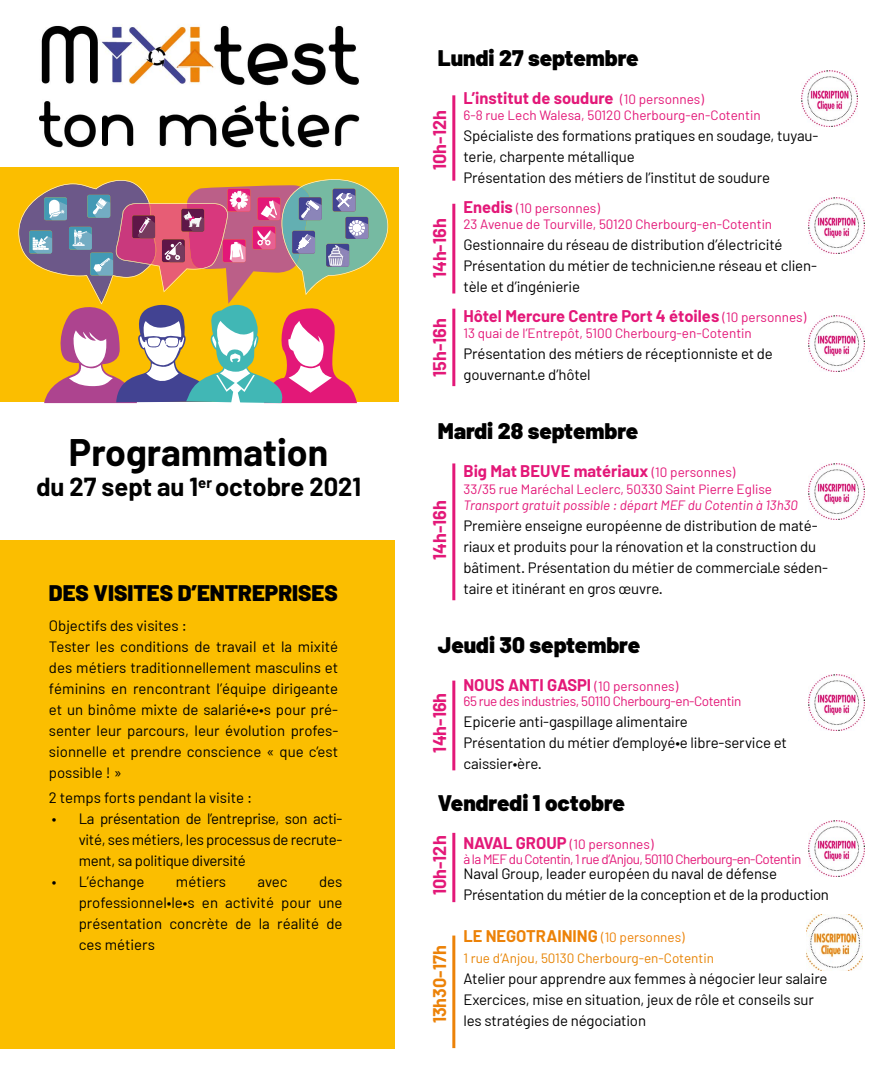
<style>
.page{position:relative;width:889px;height:1080px;background:#fff}
.page>*{position:absolute;margin:0;border:0;box-sizing:border-box;transform-origin:0 0}
.t1{font:700 37.5px "Barlow";color:#000}
.t2{font:700 25.5px "Barlow";color:#000}
.t3{font:900 22.5px "Barlow";color:#000}
.t4{font:700 18px "Barlow";color:#e31878}
.t5{font:700 18px "Barlow";color:#ec8208}
.t6{font:700 16.5px "Barlow";color:#e31878}
.t7{font:700 16.5px "Barlow";color:#ec8208}
.t8{font:15px/21px "Barlow";letter-spacing:-.01em;color:#000}
.t9{font:13.5px/16.5px "Barlow";color:#e31878}
.t10{font:13.5px/15px "Barlow";letter-spacing:-.04em;color:#e31878}
.t11{font:italic 13.5px "Barlow";color:#e31878}
.t12{font:13.5px "Barlow";letter-spacing:-.03em;color:#e31878}
.t13{font:13.5px "Barlow";color:#e78405}
.t14{font:900 7.65px "Arial";color:#fff;scale:.85 1}
.s1{font-weight:400;font-size:13.5px}
.s2{font-weight:700;font-size:16.5px}
</style>
<div class="page">
<div style="left:1px;top:540px;width:394px;height:508px;background:#fbbe00"></div>
<div style="left:0;top:168px;width:398px;height:234px;background:#fbbe00"></div>
<svg style="left:18px;top:179px;width:370px;height:225px"></svg>
<img style="left:326px;top:244px;width:23px;height:22px">
<img style="left:39px;top:25px;width:321px;height:123px">
<img style="left:801px;top:71px;width:56px;height:56px">
<img style="left:808px;top:197px;width:56px;height:56px">
<img style="left:808px;top:316px;width:56px;height:56px">
<img style="left:808px;top:463px;width:56px;height:56px">
<img style="left:808px;top:674px;width:56px;height:56px">
<img style="left:808px;top:820px;width:56px;height:56px">
<img style="left:807px;top:915px;width:56px;height:56px">
<hr style="left:452px;top:95px;width:3px;height:86px;background:#e31878">
<hr style="left:452px;top:463px;width:3px;height:137px;background:#e31878">
<hr style="left:452px;top:936px;width:3px;height:112px;background:#ec8208">
<hr style="left:452px;top:681px;width:3px;height:89px;background:#e31878">
<hr style="left:452px;top:833px;width:3px;height:69px;background:#e31878">
<hr style="left:452px;top:204px;width:3px;height:90px;background:#e31878">
<hr style="left:452px;top:309px;width:3px;height:77px;background:#e31878">
<p class="t14" style="left:166px;top:337px;width:5px">f</p>
<h1 class="t1" style="left:69px;top:429px;width:261px">Programmation</h1>
<h2 class="t2" style="left:36px;top:471px;width:326px">du 27 sept au 1<sup>er</sup> octobre 2021</h2>
<h3 class="t3" style="left:49px;top:579px;width:290px">DES VISITES D’ENTREPRISES</h3>
<p class="t8" style="left:49px;top:615px;width:291px">Objectifs des visites :<br>Tester les conditions de travail et la mixité des métiers traditionnellement masculins et féminins en rencontrant l’équipe dirigeante et un binôme mixte de salarié•e•s pour pré&shy;senter leur parcours, leur évolution profes&shy;sionnelle et prendre conscience « que c’est possible ! »</p>
<p class="t8" style="left:49px;top:787px;width:205px">2 temps forts pendant la visite :</p>
<p class="t8" style="left:79px;top:808px;width:265px;text-align:justify;text-indent:-27px">• La présentation de l’entreprise, son acti&shy;vité, ses métiers, les processus de recrute&shy;ment, sa politique diversité</p>
<p class="t8" style="left:52px;top:871px;width:94px">• L’échange</p>
<p class="t8" style="left:176px;top:871px;width:52px">métiers</p>
<p class="t8" style="left:257px;top:871px;width:32px">avec</p>
<p class="t8" style="left:79px;top:871px;width:265px;text-align:justify;text-indent:240px">des professionnel•le•s en activité pour une présentation concrète de la réalité de ces métiers</p>
<h3 class="t3" style="left:438px;top:44px;width:202px">Lundi 27 septembre</h3>
<p class="t6" style="left:463px;top:87px;width:242px">L’institut de soudure <span class="s1">(10 personnes)</span></p>
<p class="t9" style="left:463px;top:107px;width:299px">6-8 rue Lech Walesa, 50120 Cherbourg-en-Cotentin</p>
<p class="t8" style="left:463px;top:125px;width:356px">Spécialiste des formations pratiques en soudage, tuyau&shy;terie, charpente métallique<br>Présentation des métiers de l’institut de soudure</p>
<p class="t9" style="left:463px;top:199px;width:310px"><span class="s2">Enedis</span> (10 personnes)<br>23 Avenue de Tourville, 50120 Cherbourg-en-Cotentin</p>
<p class="t8" style="left:463px;top:234px;width:355px">Gestionnaire du réseau de distribution d’électricité<br>Présentation du métier de technicien·ne réseau et clien&shy;tèle et d’ingénierie</p>
<p class="t6" style="left:463px;top:306px;width:344px">Hôtel Mercure Centre Port 4 étoiles <span class="s1">(10 personnes)</span></p>
<p class="t9" style="left:463px;top:325px;width:290px">13 quai de l’Entrepôt, 5100 Cherbourg-en-Cotentin</p>
<p class="t8" style="left:463px;top:343px;width:311px">Présentation des métiers de réceptionniste et de gouvernant·e d’hôtel</p>
<h3 class="t3" style="left:438px;top:417px;width:202px">Mardi 28 septembre</h3>
<p class="t6" style="left:463px;top:461px;width:273px">Big Mat BEUVE matériaux <span class="s1">(10 personnes)</span></p>
<p class="t9" style="left:463px;top:480px;width:310px">33/35 rue Maréchal Leclerc, 50330 Saint Pierre Eglise</p>
<p class="t11" style="left:463px;top:497px;width:336px">Transport gratuit possible : départ MEF du Cotentin à 13h30</p>
<p class="t8" style="left:463px;top:515px;width:366px">Première enseigne européenne de distribution de maté&shy;riaux et produits pour la rénovation et la construction du bâtiment. Présentation du métier de commercial·e séden&shy;taire et itinérant en gros œuvre.</p>
<h3 class="t3" style="left:438px;top:631px;width:204px">Jeudi 30 septembre</h3>
<p class="t6" style="left:463px;top:675px;width:216px">NOUS ANTI GASPI <span class="s1">(10 personnes)</span></p>
<p class="t12" style="left:463px;top:693px;width:279px">65 rue des industries, 50110 Cherbourg-en-Cotentin</p>
<p class="t8" style="left:463px;top:711px;width:325px">Epicerie anti-gaspillage alimentaire<br>Présentation du métier d’employé•e libre-service et caissier•ère.</p>
<h3 class="t3" style="left:438px;top:789px;width:189px">Vendredi 1 octobre</h3>
<p class="t10" style="left:463px;top:837px;width:339px"><span class="s2">NAVAL GROUP</span> (10 personnes)<br>à la MEF du Cotentin, 1 rue d’Anjou, 50110 Cherbourg-en-Cotentin</p>
<p class="t8" style="left:463px;top:863px;width:367px">Naval Group, leader européen du naval de défense<br>Présentation du métier de la conception et de la production</p>
<p class="t7" style="left:463px;top:926px;width:223px">LE NEGOTRAINING <span class="s1">(10 personnes)</span></p>
<p class="t13" style="left:463px;top:950px;width:252px">1 rue d’Anjou, 50130 Cherbourg-en-Cotentin</p>
<p class="t8" style="left:463px;top:968px;width:365px">Atelier pour apprendre aux femmes à négocier leur salaire<br>Exercices, mise en situation, jeux de rôle et conseils sur les stratégies de négociation</p>
<p class="t4" style="left:428px;top:170px;width:61px;rotate:-90deg">10h-12h</p>
<p class="t4" style="left:428px;top:278px;width:61px;rotate:-90deg">14h-16h</p>
<p class="t4" style="left:428px;top:377px;width:60px;rotate:-90deg">15h-16h</p>
<p class="t4" style="left:428px;top:560px;width:61px;rotate:-90deg">14h-16h</p>
<p class="t4" style="left:428px;top:753px;width:61px;rotate:-90deg">14h-16h</p>
<p class="t4" style="left:428px;top:895px;width:61px;rotate:-90deg">10h-12h</p>
<p class="t5" style="left:428px;top:1023px;width:79px;rotate:-90deg">13h30-17h</p>
</div>
